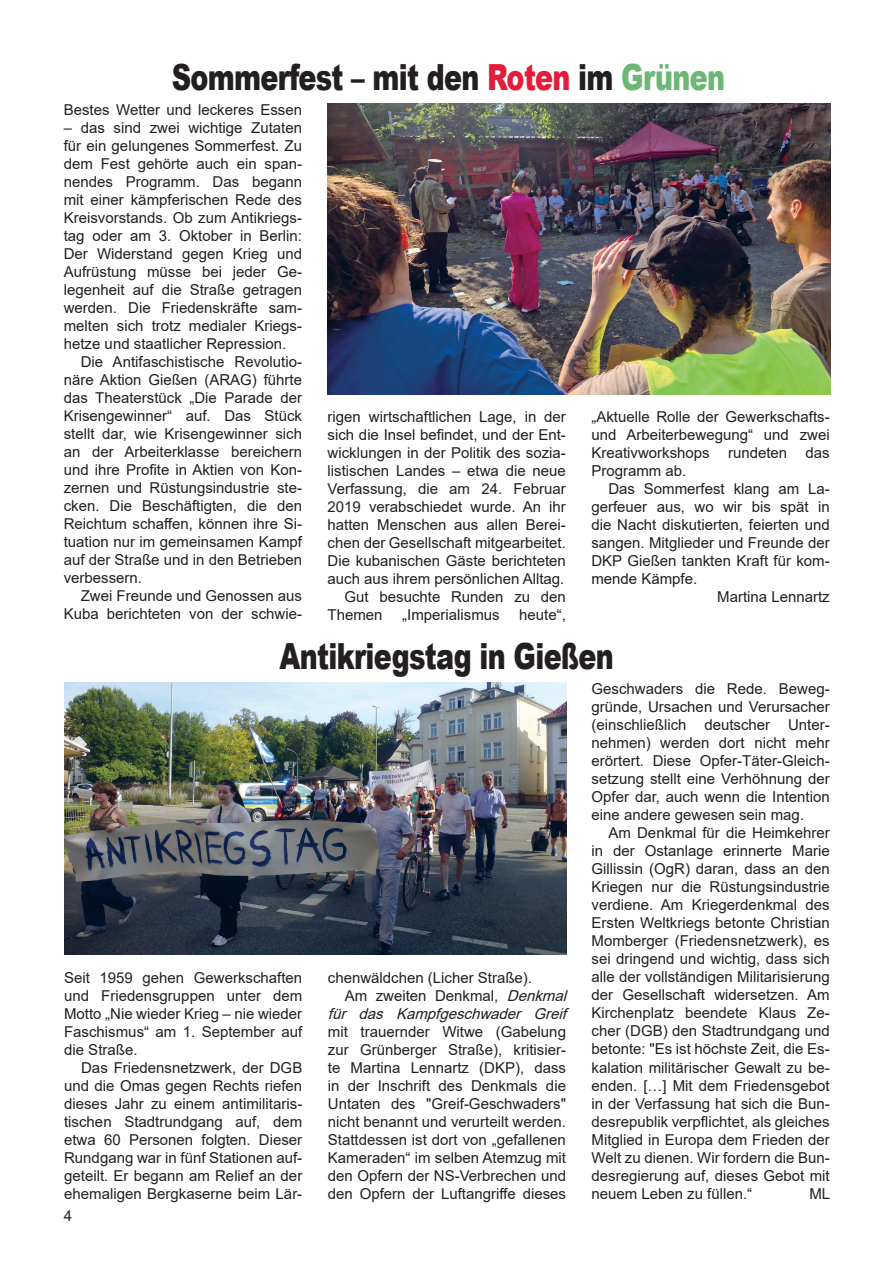
<style>
.page{position:relative;width:893px;height:1263px;background:#fff}
.page>*{position:absolute;margin:0;border:0;box-sizing:border-box;transform-origin:0 0}
.t1{font:900 36px "Arial";letter-spacing:-.025em;color:#231f20;scale:.75 1}
.t2{font:15px/18px "Arial";color:#231f20;text-align:justify}
.t3{font:italic 15px "Arial";color:#231f20}
.s1{color:#e41c3b}
.s2{color:#6cb676}
.s3{font-style:italic}
</style>
<div class="page">
<img style="left:65px;top:682px;width:501px;height:273px">
<img style="left:327px;top:104px;width:503px;height:290px">
<h1 class="t1" style="left:172px;top:51px;width:740px">Sommerfest – mit den <span class="s1">Roten</span> im <span class="s2">Grünen</span></h1>
<p class="t2" style="left:64px;top:101px;width:240px">Bestes Wetter und leckeres Essen</p>
<p class="t2" style="left:64px;top:119px;width:240px">– das sind zwei wichtige Zutaten für ein gelungenes Sommerfest. Zu dem Fest gehörte auch ein span&shy;nendes Programm. Das begann mit einer kämpferischen Rede des Kreisvorstands. Ob zum Antikriegs&shy;tag oder am 3. Oktober in Berlin:<br>Der Widerstand gegen Krieg und Aufrüstung müsse bei jeder Ge&shy;legenheit auf die Straße getragen werden. Die Friedenskräfte sam&shy;melten sich trotz medialer Kriegs&shy;hetze und staatlicher Repression.</p>
<p class="t2" style="left:64px;top:353px;width:240px;text-indent:17px">Die Antifaschistische Revolutio&shy;näre Aktion Gießen (ARAG) führte das Theaterstück „Die Parade der Krisengewinner“ auf. Das Stück stellt dar, wie Krisengewinner sich an der Arbeiterklasse bereichern und ihre Profite in Aktien von Kon&shy;zernen und Rüstungsindustrie ste&shy;cken. Die Beschäftigten, die den Reichtum schaffen, können ihre Si&shy;tuation nur im gemeinsamen Kampf auf der Straße und in den Betrieben verbessern.</p>
<p class="t2" style="left:64px;top:587px;width:240px;text-align:right">Zwei Freunde und Genossen aus<br>Kuba berichteten von der schwie-</p>
<p class="t2" style="left:328px;top:408px;width:240px">rigen wirtschaftlichen Lage, in der</p>
<p class="t2" style="left:328px;top:426px;width:240px">sich die Insel befindet, und der Ent-</p>
<p class="t2" style="left:328px;top:444px;width:240px">wicklungen in der Politik des sozia-</p>
<p class="t2" style="left:328px;top:462px;width:240px">listischen Landes – etwa die neue</p>
<p class="t2" style="left:328px;top:480px;width:240px">Verfassung, die am 24. Februar</p>
<p class="t2" style="left:328px;top:498px;width:240px">2019 verabschiedet wurde. An ihr</p>
<p class="t2" style="left:328px;top:516px;width:240px">hatten Menschen aus allen Berei-</p>
<p class="t2" style="left:328px;top:534px;width:240px">chen der Gesellschaft mitgearbeitet.</p>
<p class="t2" style="left:328px;top:552px;width:240px">Die kubanischen Gäste berichteten</p>
<p class="t2" style="left:328px;top:570px;width:238px">auch aus ihrem persönlichen Alltag.</p>
<p class="t2" style="left:345px;top:588px;width:223px">Gut besuchte Runden zu den</p>
<p class="t2" style="left:328px;top:606px;width:57px">Themen</p>
<p class="t2" style="left:402px;top:606px;width:99px">„Imperialismus</p>
<p class="t2" style="left:519px;top:606px;width:48px">heute“,</p>
<p class="t2" style="left:591px;top:408px;width:240px">„Aktuelle Rolle der Gewerkschafts&shy;und Arbeiterbewegung“ und zwei Kreativworkshops rundeten das Programm ab.</p>
<p class="t2" style="left:608px;top:480px;width:223px">Das Sommerfest klang am La-</p>
<p class="t2" style="left:591px;top:498px;width:240px">gerfeuer aus, wo wir bis spät in</p>
<p class="t2" style="left:591px;top:516px;width:240px">die Nacht diskutierten, feierten und</p>
<p class="t2" style="left:591px;top:534px;width:240px">sangen. Mitglieder und Freunde der</p>
<p class="t2" style="left:591px;top:552px;width:240px">DKP Gießen tankten Kraft für kom-</p>
<p class="t2" style="left:591px;top:570px;width:107px">mende Kämpfe.</p>
<p class="t2" style="left:717px;top:588px;width:114px">Martina Lennartz</p>
<h1 class="t1" style="left:279px;top:630px;width:447px">Antikriegstag in Gießen</h1>
<p class="t2" style="left:64px;top:968px;width:240px">Seit 1959 gehen Gewerkschaften und Friedensgruppen unter dem Motto „Nie wieder Krieg – nie wieder Faschismus“ am 1. September auf die Straße.</p>
<p class="t2" style="left:64px;top:1058px;width:240px;text-indent:17px">Das Friedensnetzwerk, der DGB und die Omas gegen Rechts riefen dieses Jahr zu einem antimilitaris&shy;tischen Stadtrundgang auf, dem etwa 60 Personen folgten. Dieser Rundgang war in fünf Stationen auf&shy;geteilt. Er begann am Relief an der ehemaligen Bergkaserne beim Lär-</p>
<p class="t2" style="left:64px;top:1207px;width:10px">4</p>
<p class="t2" style="left:328px;top:968px;width:206px">chenwäldchen (Licher Straße).</p>
<p class="t2" style="left:345px;top:986px;width:228px">Am zweiten Denkmal, <span class="s3">Denkmal</span></p>
<p class="t3" style="left:328px;top:1003px;width:245px">für das Kampfgeschwader Greif</p>
<p class="t2" style="left:328px;top:1022px;width:240px">mit trauernder Witwe (Gabelung zur Grünberger Straße), kritisier&shy;te Martina Lennartz (DKP), dass in der Inschrift des Denkmals die Untaten des "Greif-Geschwaders" nicht benannt und verurteilt werden.<br>Stattdessen ist dort von „gefallenen Kameraden“ im selben Atemzug mit den Opfern der NS-Verbrechen und den Opfern der Luftangriffe dieses</p>
<p class="t2" style="left:591px;top:680px;width:240px">Geschwaders die Rede. Beweg&shy;gründe, Ursachen und Verursacher (einschließlich deutscher Unter&shy;nehmen) werden dort nicht mehr erörtert. Diese Opfer-Täter-Gleich&shy;setzung stellt eine Verhöhnung der Opfer dar, auch wenn die Intention eine andere gewesen sein mag.</p>
<p class="t2" style="left:591px;top:824px;width:240px;text-indent:17px">Am Denkmal für die Heimkehrer in der Ostanlage erinnerte Marie Gillissin (OgR) daran, dass an den Kriegen nur die Rüstungsindustrie verdiene. Am Kriegerdenkmal des Ersten Weltkriegs betonte Christian Momberger (Friedensnetzwerk), es sei dringend und wichtig, dass sich alle der vollständigen Militarisierung der Gesellschaft widersetzen. Am Kirchenplatz beendete Klaus Ze&shy;cher (DGB) den Stadtrundgang und betonte: "Es ist höchste Zeit, die Es&shy;kalation militärischer Gewalt zu be&shy;enden. […] Mit dem Friedensgebot in der Verfassung hat sich die Bun&shy;desrepublik verpflichtet, als gleiches Mitglied in Europa dem Frieden der Welt zu dienen. Wir fordern die Bun&shy;desregierung auf, dieses Gebot mit neuem Leben zu füllen.“</p>
<p class="t2" style="left:809px;top:1184px;width:22px">ML</p>
</div>
